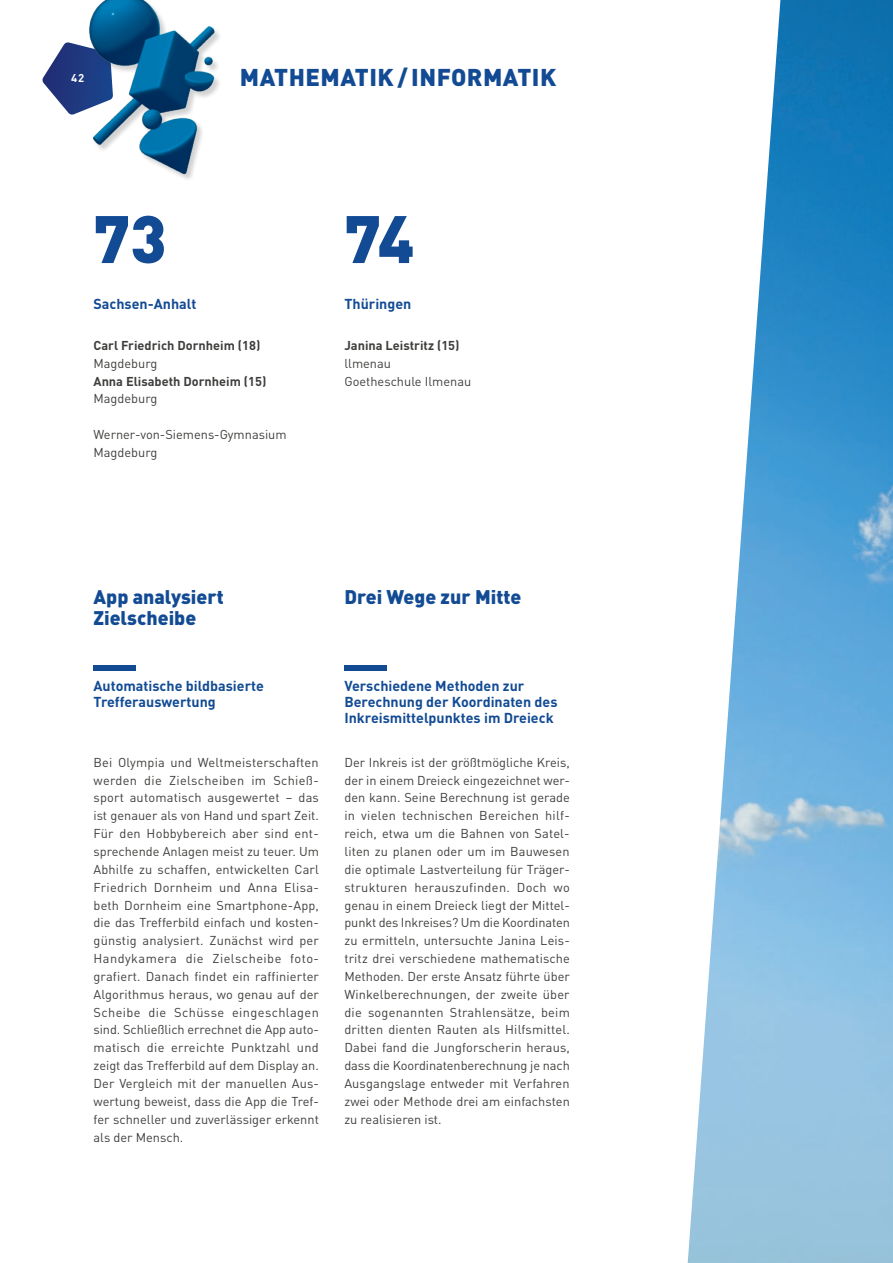
<style>
.page{position:relative;width:893px;height:1263px;background:#fff}
.page>*{position:absolute;margin:0;border:0;box-sizing:border-box;transform-origin:0 0}
.t1{font:900 66px "DINOT";color:#124b94}
.t2{font:900 24px "DINOT";letter-spacing:.02em;color:#124b94}
.t3{font:900 19.5px/21.5px "DINOT";color:#124b94}
.t4{font:700 14.25px/15.6px "DINOT";color:#124b94}
.t5{font:12.75px/17.9px "DINOT";color:#3e3e3c;text-align:justify}
.t6{font:700 12.75px "DINOT";color:#3e3e3c}
.t7{font:700 11.25px "DINOT";color:#fff}
</style>
<div class="page">
<img style="left:687px;top:0;width:206px;height:1263px">
<svg style="left:42px;top:48px;width:20px;height:57px"></svg>
<img style="left:62px;top:0;width:158px;height:175px">
<div style="left:94px;top:665px;width:42px;height:6px;background:#124b94"></div>
<div style="left:344px;top:665px;width:43px;height:6px;background:#124b94"></div>
<p class="t7" style="left:71px;top:69px;width:14px">42</p>
<h2 class="t2" style="left:240px;top:58px;width:318px">MATHEMATIK/ INFORMATIK</h2>
<h1 class="t1" style="left:94px;top:186px;width:74px">73</h1>
<p class="t4" style="left:94px;top:294px;width:104px">Sachsen-Anhalt</p>
<p class="t6" style="left:94px;top:335px;width:168px">Carl Friedrich Dornheim (18)</p>
<p class="t5" style="left:94px;top:353px;width:65px">Magdeburg</p>
<p class="t6" style="left:94px;top:371px;width:174px">Anna Elisabeth Dornheim (15)</p>
<p class="t5" style="left:94px;top:389px;width:65px">Magdeburg</p>
<p class="t5" style="left:94px;top:425px;width:195px">Werner-von-Siemens-Gymnasium<br>Magdeburg</p>
<h1 class="t1" style="left:344px;top:186px;width:71px">74</h1>
<p class="t4" style="left:344px;top:294px;width:68px">Thüringen</p>
<p class="t6" style="left:344px;top:335px;width:117px">Janina Leistritz (15)</p>
<p class="t5" style="left:344px;top:353px;width:128px">llmenau<br>Goetheschule Ilmenau</p>
<h3 class="t3" style="left:94px;top:584px;width:132px">App analysiert<br>Zielscheibe</h3>
<p class="t4" style="left:94px;top:677px;width:172px">Automatische bildbasierte<br>Trefferauswertung</p>
<p class="t5" style="left:94px;top:752px;width:227px">Bei Olympia und Weltmeisterschaften werden die Zielscheiben im Schieß&shy;sport automatisch ausgewertet – das ist genauer als von Hand und spart Zeit.<br>Für den Hobbybereich aber sind ent&shy;sprechende Anlagen meist zu teuer. Um Abhilfe zu schaffen, entwickelten Carl Friedrich Dornheim und Anna Elisa&shy;beth Dornheim eine Smartphone-App, die das Trefferbild einfach und kosten&shy;günstig analysiert. Zunächst wird per Handykamera die Zielscheibe foto&shy;grafiert. Danach findet ein raffinierter Algorithmus heraus, wo genau auf der Scheibe die Schüsse eingeschlagen sind. Schließlich errechnet die App auto&shy;matisch die erreichte Punktzahl und zeigt das Trefferbild auf dem Display an.<br>Der Vergleich mit der manuellen Aus&shy;wertung beweist, dass die App die Tref&shy;fer schneller und zuverlässiger erkennt als der Mensch.</p>
<h3 class="t3" style="left:344px;top:584px;width:178px">Drei Wege zur Mitte</h3>
<p class="t4" style="left:344px;top:677px;width:215px">Verschiedene Methoden zur<br>Berechnung der Koordinaten des<br>Inkreismittelpunktes im Dreieck</p>
<p class="t5" style="left:344px;top:752px;width:227px">Der Inkreis ist der größtmögliche Kreis, der in einem Dreieck eingezeichnet wer&shy;den kann. Seine Berechnung ist gerade in vielen technischen Bereichen hilf&shy;reich, etwa um die Bahnen von Satel&shy;liten zu planen oder um im Bauwesen die optimale Lastverteilung für Träger&shy;strukturen herauszufinden. Doch wo genau in einem Dreieck liegt der Mittel&shy;punkt des Inkreises? Um die Koordinaten zu ermitteln, untersuchte Janina Leis&shy;tritz drei verschiedene mathematische Methoden. Der erste Ansatz führte über Winkelberechnungen, der zweite über die sogenannten Strahlensätze, beim dritten dienten Rauten als Hilfsmittel.<br>Dabei fand die Jungforscherin heraus, dass die Koordinatenberechnung je nach Ausgangslage entweder mit Verfahren zwei oder Methode drei am einfachsten zu realisieren ist.</p>
</div>
